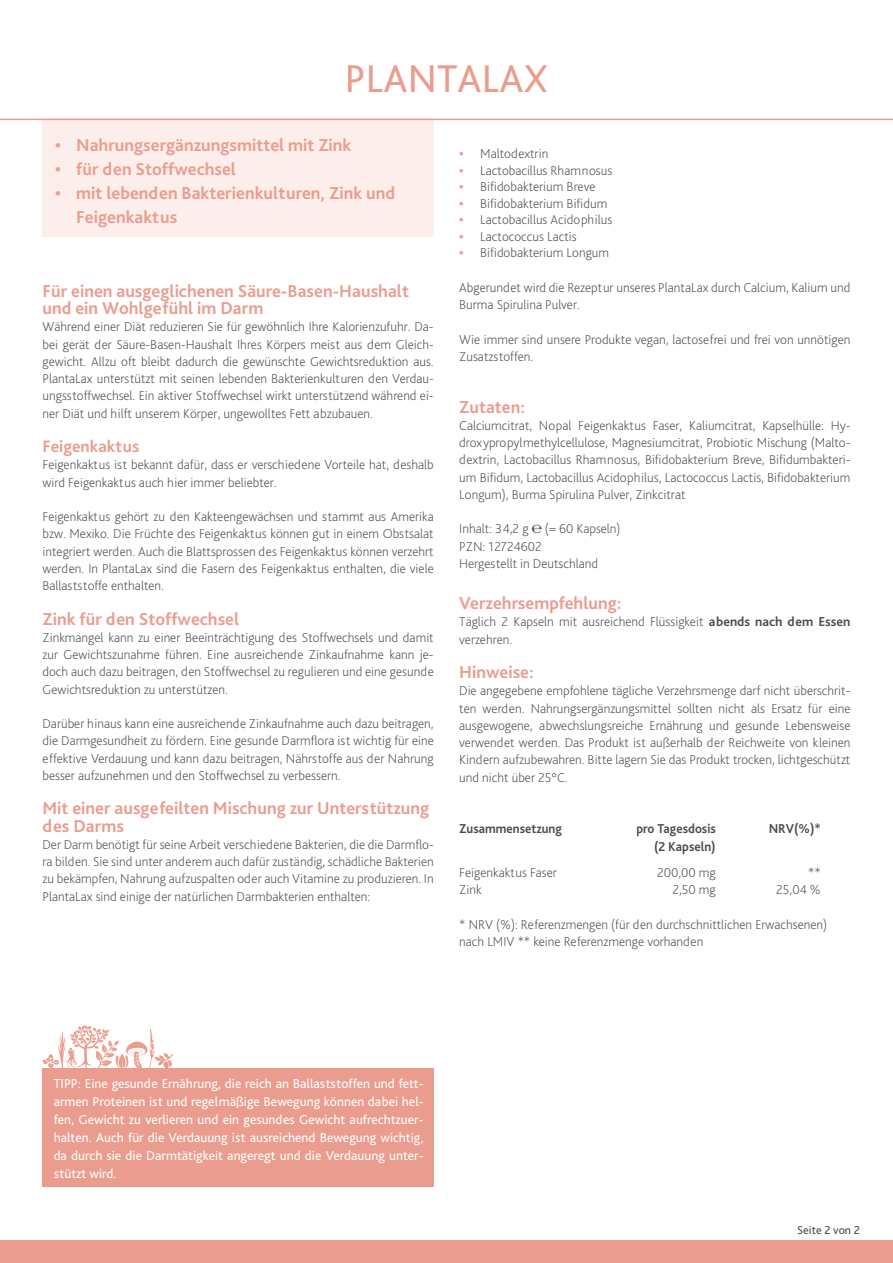
<style>
.page{position:relative;width:893px;height:1263px;background:#fff}
.page>*{position:absolute;margin:0;border:0;box-sizing:border-box;transform-origin:0 0}
.t1{font:40.5px "Bliss Pro";letter-spacing:.005em;color:#ea9d8e}
.t2{font:700 18px/17.2px "Bliss Pro";color:#ea9d8e}
.t3{font:700 17.25px "Bliss Pro";color:#ea9d8e}
.t4{font:200 13.5px/17.2px "Bliss Pro";color:#4b4c4d;text-align:justify}
.t5{font:13.5px/18px "Bliss Pro";color:#fff;text-align:justify}
.t6{font:700 13.5px "Bliss Pro";color:#4b4c4d;scale:.95 1}
.t7{font:12px "Bliss Pro";color:#4b4c4d}
.s1{font-weight:800;color:#ea9d8e}
.s2{font-weight:700}
</style>
<div class="page">
<div style="left:43px;top:1068px;width:391px;height:119px;background:#ea9d8e"></div>
<svg style="left:42px;top:1025px;width:131px;height:43px"></svg>
<div style="left:43px;top:119px;width:391px;height:118px;background:#fceeea"></div>
<hr style="left:0;top:119px;width:893px;height:1px;background:#ea9d8e">
<div style="left:0;top:1240px;width:893px;height:23px;background:#ea9d8e"></div>
<h1 class="t1" style="left:345px;top:54px;width:205px">PLANTALAX</h1>
<h2 class="t2" style="left:55px;top:136px;width:298px">• Nahrungsergänzungsmittel mit Zink</h2>
<h2 class="t2" style="left:55px;top:160px;width:182px">• für den Stoffwechsel</h2>
<h2 class="t2" style="left:76px;top:181px;width:320px;line-height:24px;text-indent:-21px">• mit lebenden Bakterienkulturen, Zink und<br>Feigenkaktus</h2>
<h2 class="t2" style="left:43px;top:282px;width:368px">Für einen ausgeglichenen Säure-Basen-Haushalt und ein Wohlgefühl im Darm</h2>
<p class="t4" style="left:43px;top:318px;width:393px">Während einer Diät reduzieren Sie für gewöhnlich Ihre Kalorienzufuhr. Da&shy;bei gerät der Säure-Basen-Haushalt Ihres Körpers meist aus dem Gleich&shy;gewicht. Allzu oft bleibt dadurch die gewünschte Gewichtsreduktion aus.<br>PlantaLax unterstützt mit seinen lebenden Bakterienkulturen den Verdau&shy;ungsstoffwechsel. Ein aktiver Stoffwechsel wirkt unterstützend während ei&shy;ner Diät und hilft unserem Körper, ungewolltes Fett abzubauen.</p>
<p class="t3" style="left:43px;top:436px;width:98px">Feigenkaktus</p>
<p class="t4" style="left:43px;top:456px;width:393px">Feigenkaktus ist bekannt dafür, dass er verschiedene Vorteile hat, deshalb wird Feigenkaktus auch hier immer beliebter.</p>
<p class="t4" style="left:43px;top:508px;width:393px">Feigenkaktus gehört zu den Kakteengewächsen und stammt aus Amerika bzw. Mexiko. Die Früchte des Feigenkaktus können gut in einem Obstsalat integriert werden. Auch die Blattsprossen des Feigenkaktus können verzehrt werden. In PlantaLax sind die Fasern des Feigenkaktus enthalten, die viele Ballaststoffe enthalten.</p>
<h2 class="t2" style="left:43px;top:609px;width:198px">Zink für den Stoffwechsel</h2>
<p class="t4" style="left:43px;top:628px;width:393px">Zinkmangel kann zu einer Beeinträchtigung des Stoffwechsels und damit zur Gewichtszunahme führen. Eine ausreichende Zinkaufnahme kann je&shy;doch auch dazu beitragen, den Stoffwechsel zu regulieren und eine gesunde Gewichtsreduktion zu unterstützen.</p>
<p class="t4" style="left:43px;top:715px;width:393px">Darüber hinaus kann eine ausreichende Zinkaufnahme auch dazu beitragen, die Darmgesundheit zu fördern. Eine gesunde Darmflora ist wichtig für eine effektive Verdauung und kann dazu beitragen, Nährstoffe aus der Nahrung besser aufzunehmen und den Stoffwechsel zu verbessern.</p>
<h2 class="t2" style="left:43px;top:799px;width:388px">Mit einer ausgefeilten Mischung zur Unterstützung des Darms</h2>
<p class="t4" style="left:43px;top:835px;width:393px">Der Darm benötigt für seine Arbeit verschiedene Bakterien, die die Darmflo&shy;ra bilden. Sie sind unter anderem auch dafür zuständig, schädliche Bakterien zu bekämpfen, Nahrung aufzuspalten oder auch Vitamine zu produzieren. In PlantaLax sind einige der natürlichen Darmbakterien enthalten:</p>
<p class="t4" style="left:459px;top:145px;width:91px"><span class="s1">•</span> Maltodextrin</p>
<p class="t4" style="left:459px;top:161px;width:154px"><span class="s1">•</span> Lactobacillus Rhamnosus</p>
<p class="t4" style="left:459px;top:178px;width:138px"><span class="s1">•</span> Bifidobakterium Breve</p>
<p class="t4" style="left:459px;top:194px;width:150px"><span class="s1">•</span> Bifidobakterium Bifidum</p>
<p class="t4" style="left:459px;top:211px;width:155px"><span class="s1">•</span> Lactobacillus Acidophilus</p>
<p class="t4" style="left:459px;top:227px;width:119px"><span class="s1">•</span> Lactococcus Lactis</p>
<p class="t4" style="left:459px;top:244px;width:151px"><span class="s1">•</span> Bifidobakterium Longum</p>
<p class="t4" style="left:459px;top:278px;width:393px">Abgerundet wird die Rezeptur unseres PlantaLax durch Calcium, Kalium und<br>Burma Spirulina Pulver.</p>
<p class="t4" style="left:459px;top:330px;width:393px">Wie immer sind unsere Produkte vegan, lactosefrei und frei von unnötigen<br>Zusatzstoffen.</p>
<h2 class="t2" style="left:459px;top:398px;width:67px">Zutaten:</h2>
<p class="t4" style="left:459px;top:416px;width:393px">Calciumcitrat, Nopal Feigenkaktus Faser, Kaliumcitrat, Kapselhülle: Hy&shy;droxypropylmethylcellulose, Magnesiumcitrat, Probiotic Mischung (Malto&shy;dextrin, Lactobacillus Rhamnosus, Bifidobakterium Breve, Bifidumbakteri&shy;um Bifidum, Lactobacillus Acidophilus, Lactococcus Lactis, Bifidobakterium Longum), Burma Spirulina Pulver, Zinkcitrat</p>
<p class="t4" style="left:459px;top:520px;width:163px;text-align:left">Inhalt: 34,2 g ℮ (= 60 Kapseln)<br>PZN: 12724602<br>Hergestellt in Deutschland</p>
<h2 class="t2" style="left:459px;top:594px;width:164px">Verzehrsempfehlung:</h2>
<p class="t4" style="left:459px;top:613px;width:393px">Täglich 2 Kapseln mit ausreichend Flüssigkeit <span class="s2">abends nach dem Essen </span>verzehren.</p>
<h2 class="t2" style="left:459px;top:663px;width:76px">Hinweise:</h2>
<p class="t4" style="left:459px;top:682px;width:393px">Die angegebene empfohlene tägliche Verzehrsmenge darf nicht überschrit&shy;ten werden. Nahrungsergänzungsmittel sollten nicht als Ersatz für eine ausgewogene, abwechslungsreiche Ernährung und gesunde Lebensweise verwendet werden. Das Produkt ist außerhalb der Reichweite von kleinen Kindern aufzubewahren. Bitte lagern Sie das Produkt trocken, lichtgeschützt und nicht über 25°C.</p>
<p class="t6" style="left:459px;top:821px;width:110px">Zusammensetzung</p>
<p class="t6" style="left:636px;top:821px;width:85px">pro Tagesdosis</p>
<p class="t6" style="left:769px;top:821px;width:56px">NRV(%)*</p>
<p class="t6" style="left:654px;top:838px;width:66px">(2 Kapseln)</p>
<p class="t4" style="left:459px;top:863px;width:99px">Feigenkaktus Faser</p>
<p class="t4" style="left:657px;top:863px;width:60px">200,00 mg</p>
<p class="t4" style="left:808px;top:863px;width:14px">**</p>
<p class="t4" style="left:459px;top:881px;width:24px">Zink</p>
<p class="t4" style="left:672px;top:881px;width:45px">2,50 mg</p>
<p class="t4" style="left:776px;top:881px;width:46px">25,04 %</p>
<p class="t4" style="left:459px;top:915px;width:369px">* NRV (%): Referenzmengen (für den durchschnittlichen Erwachsenen) nach LMIV ** keine Referenzmenge vorhanden</p>
<p class="t5" style="left:54px;top:1074px;width:371px">TIPP: Eine gesunde Ernährung, die reich an Ballaststoffen und fett&shy;armen Proteinen ist und regelmäßige Bewegung können dabei hel&shy;fen, Gewicht zu verlieren und ein gesundes Gewicht aufrechtzuer&shy;halten. Auch für die Verdauung ist ausreichend Bewegung wichtig, da durch sie die Darmtätigkeit angeregt und die Verdauung unter&shy;stützt wird.</p>
<p class="t7" style="left:797px;top:1222px;width:64px">Seite 2 von 2</p>
</div>
